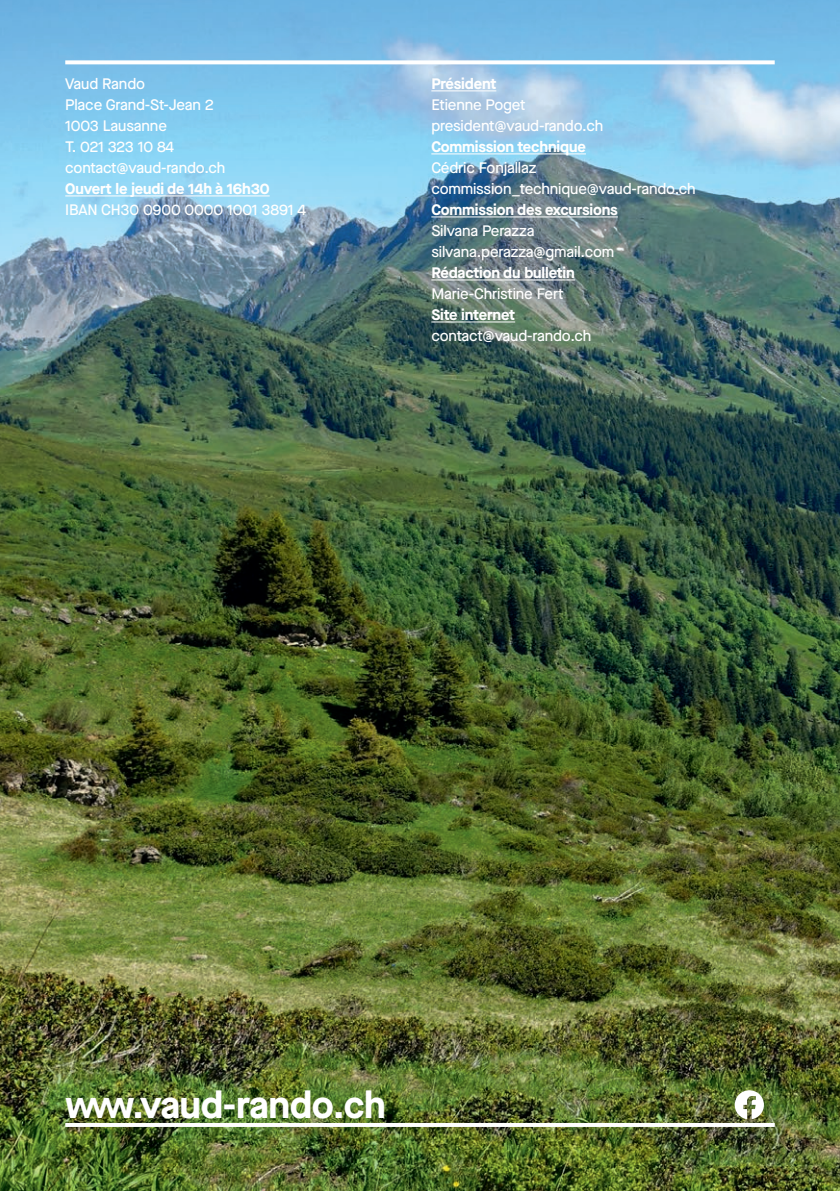
<style>
.page{position:relative;width:840px;height:1191px;background:#fff}
.page>*{position:absolute;margin:0;border:0;box-sizing:border-box;transform-origin:0 0}
.t1{font:700 37.8px "Maison Neue";letter-spacing:-.01em;color:#fff}
.t2{font:500 15.2px/21px "Maison Neue";letter-spacing:-.01em;color:#fff}
.t3{font:700 15.2px "Maison Neue";letter-spacing:-.01em;color:#fff}
</style>
<div class="page">
<img style="left:0;top:0;width:839px;height:1191px">
<svg style="left:65px;top:60px;width:709px;height:4px"></svg>
<hr style="left:65px;top:1123px;width:709px;height:4px;background:#fff">
<hr style="left:65px;top:195px;width:204px;height:1px;background:#fff">
<hr style="left:431px;top:90px;width:65px;height:1px;background:#fff">
<hr style="left:431px;top:153px;width:154px;height:1px;background:#fff">
<hr style="left:431px;top:216px;width:186px;height:1px;background:#fff">
<hr style="left:431px;top:279px;width:143px;height:1px;background:#fff">
<hr style="left:431px;top:321px;width:84px;height:1px;background:#fff">
<svg style="left:734px;top:1090px;width:29px;height:29px"></svg>
<p class="t2" style="left:65px;top:73px;width:161px">Vaud Rando<br>Place Grand-St-Jean 2<br>1003 Lausanne<br>T. 021 323 10 84 contact@vaud-rando.ch</p>
<p class="t3" style="left:65px;top:178px;width:206px">Ouvert le jeudi de 14h à 16h30</p>
<p class="t2" style="left:65px;top:199px;width:242px">IBAN CH30 0900 0000 1001 3891 4</p>
<p class="t3" style="left:431px;top:73px;width:66px">Président</p>
<p class="t2" style="left:431px;top:94px;width:173px">Etienne Poget president@vaud-rando.ch</p>
<p class="t3" style="left:431px;top:136px;width:156px">Commission technique</p>
<p class="t2" style="left:431px;top:157px;width:266px">Cédric Fonjallaz commission_technique@vaud-rando.ch</p>
<p class="t3" style="left:431px;top:199px;width:188px">Commission des excursions</p>
<p class="t2" style="left:431px;top:220px;width:184px">Silvana Perazza silvana.perazza@gmail.com</p>
<p class="t3" style="left:431px;top:262px;width:145px">Rédaction du bulletin</p>
<p class="t2" style="left:431px;top:283px;width:133px">Marie-Christine Fert</p>
<p class="t3" style="left:431px;top:304px;width:85px">Site internet</p>
<p class="t2" style="left:431px;top:325px;width:161px">contact@vaud-rando.ch</p>
<h1 class="t1" style="left:65px;top:1078px;width:322px">www.vaud-rando.ch</h1>
</div>
